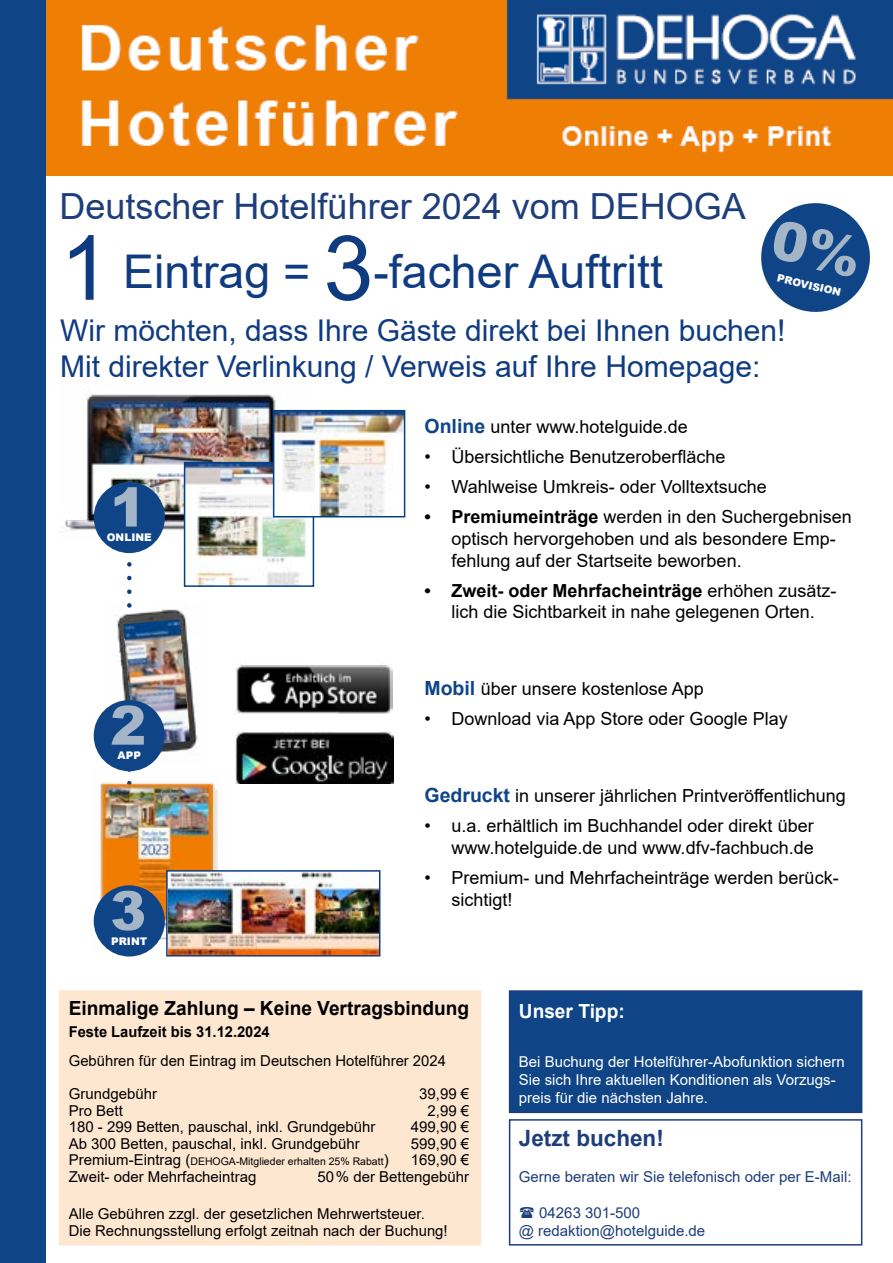
<style>
.page{position:relative;width:893px;height:1263px;background:#fff}
.page>*{position:absolute;margin:0;border:0;box-sizing:border-box;transform-origin:0 0}
.t1{font:900 54px "Arial";color:#a3b5c7}
.t2{font:46.5px "Arial";color:#0f3b80}
.t3{font:36px "Arial";color:#1d3e7b}
.t4{font:30px/36px "Arial";color:#0f3b80}
.t5{font:700 22.5px "Arial";color:#1d3e7b}
.t6{font:700 19.5px "Arial";color:#000}
.t7{font:700 19.5px "Arial";color:#fff}
.t8{font:18px/21.6px "Arial";color:#000}
.t9{font:15px/16.5px "Arial";color:#000}
.t10{font:15px/18px "Arial";color:#fff}
.t11{font:15px/18px "Arial";color:#1d3e7b}
.t12{font:700 15px "Arial";color:#000}
.t13{font:10.5px "Arial";color:#000}
.t14{font:900 10.5px "Arial";color:#fff}
.s1{font-size:90px}
.s2{font-weight:700;font-size:19.5px;color:#0f4586}
.s3{font-weight:700}
.s4{font-size:15px}
</style>
<div class="page">
<div style="left:60px;top:991px;width:420px;height:254px;background:#fee7d1"></div>
<div style="left:59px;top:990px;width:422px;height:255px;border:2px solid #fee7d1"></div>
<div style="left:509px;top:1119px;width:353px;height:126px;border:2px solid #1d3e7b"></div>
<div style="left:510px;top:991px;width:352px;height:121px;background:#0f4586"></div>
<div style="left:509px;top:990px;width:353px;height:123px;border:2px solid #1d3e7b"></div>
<svg style="left:127px;top:553px;width:5px;height:41px"></svg>
<img style="left:235px;top:663px;width:158px;height:50px">
<img style="left:236px;top:732px;width:157px;height:51px">
<img style="left:65px;top:394px;width:241px;height:146px">
<div style="left:94px;top:482px;width:71px;height:71px;background:#0f4586;border-radius:50%"></div>
<img style="left:105px;top:603px;width:93px;height:162px">
<img style="left:123px;top:619px;width:67px;height:127px">
<div style="left:94px;top:700px;width:71px;height:71px;background:#0f4586;border-radius:50%"></div>
<img style="left:93px;top:768px;width:125px;height:184px">
<img style="left:169px;top:873px;width:208px;height:80px">
<div style="left:166px;top:870px;width:214px;height:86px;border:2px solid #0f3b80"></div>
<div style="left:94px;top:885px;width:71px;height:71px;background:#0f4586;border-radius:50%"></div>
<img style="left:187px;top:465px;width:124px;height:119px">
<div style="left:184px;top:462px;width:130px;height:125px;border:2px solid #004289"></div>
<img style="left:276px;top:413px;width:126px;height:101px">
<div style="left:273px;top:410px;width:132px;height:107px;border:2px solid #004289"></div>
<img style="left:45px;top:0;width:847px;height:175px">
<div style="left:0;top:0;width:45px;height:1263px;background:#0f4586"></div>
<svg style="left:761px;top:203px;width:109px;height:109px"></svg>
<h3 class="t3" style="left:60px;top:181px;width:688px">Deutscher Hotelführer 2024 vom DEHOGA</h3>
<h2 class="t2" style="left:60px;top:239px;width:604px"><span class="s1">1</span> Eintrag = <span class="s1">3</span>-facher Auftritt</h2>
<h3 class="t4" style="left:60px;top:312px;width:727px">Wir möchten, dass Ihre Gäste direkt bei Ihnen buchen!<br>Mit direkter Verlinkung / Verweis auf Ihre Homepage:</h3>
<p class="t14" style="left:779px;top:270px;width:67px;rotate:13deg">PROVISION</p>
<h1 class="t1" style="left:110px;top:468px;width:38px">1</h1>
<p class="t14" style="left:107px;top:530px;width:46px">ONLINE</p>
<h1 class="t1" style="left:110px;top:686px;width:38px">2</h1>
<p class="t14" style="left:118px;top:748px;width:25px">APP</p>
<h1 class="t1" style="left:110px;top:871px;width:38px">3</h1>
<p class="t14" style="left:111px;top:933px;width:38px">PRINT</p>
<p class="t8" style="left:424px;top:416px;width:265px"><span class="s2">Online</span> unter www.hotelguide.de</p>
<p class="t8" style="left:424px;top:446px;width:303px">• Übersichtliche Benutzeroberfläche</p>
<p class="t8" style="left:424px;top:476px;width:344px">• Wahlweise Umkreis- oder Volltextsuche</p>
<p class="t8" style="left:451px;top:506px;width:402px;text-indent:-27px"><span class="s3">• Premiumeinträge</span> werden in den Suchergebnisen optisch hervorgehoben und als besondere Emp&shy;fehlung auf der Startseite beworben.</p>
<p class="t8" style="left:424px;top:579px;width:414px;text-align:center"><span class="s3">• Zweit- oder Mehrfacheinträge</span> erhöhen zusätz&shy;lich die Sichtbarkeit in nahe gelegenen Orten.</p>
<p class="t8" style="left:424px;top:678px;width:281px"><span class="s2">Mobil</span> über unsere kostenlose App</p>
<p class="t8" style="left:424px;top:708px;width:365px">• Download via App Store oder Google Play</p>
<p class="t8" style="left:424px;top:785px;width:423px"><span class="s2">Gedruckt</span> in unserer jährlichen Printveröffentlichung</p>
<p class="t8" style="left:424px;top:815px;width:391px;text-align:right">• u.a. erhältlich im Buchhandel oder direkt über www.hotelguide.de und www.dfv-fachbuch.de</p>
<p class="t8" style="left:451px;top:867px;width:389px;text-indent:-27px">• Premium- und Mehrfacheinträge werden berück&shy;sichtigt!</p>
<p class="t6" style="left:69px;top:994px;width:402px">Einmalige Zahlung – Keine Vertragsbindung</p>
<p class="t12" style="left:69px;top:1021px;width:202px">Feste Laufzeit bis 31.12.2024</p>
<p class="t9" style="left:69px;top:1053px;width:379px">Gebühren für den Eintrag im Deutschen Hotelführer 2024</p>
<p class="t9" style="left:69px;top:1086px;width:90px">Grundgebühr</p>
<p class="t9" style="left:419px;top:1086px;width:52px">39,99 €</p>
<p class="t9" style="left:69px;top:1102px;width:56px">Pro Bett</p>
<p class="t9" style="left:428px;top:1102px;width:43px">2,99 €</p>
<p class="t9" style="left:69px;top:1119px;width:308px">180 - 299 Betten, pauschal, inkl. Grundgebühr</p>
<p class="t9" style="left:411px;top:1119px;width:60px">499,90 €</p>
<p class="t9" style="left:69px;top:1135px;width:292px">Ab 300 Betten, pauschal, inkl. Grundgebühr</p>
<p class="t9" style="left:411px;top:1135px;width:60px">599,90 €</p>
<p class="t13" style="left:69px;top:1154px;width:321px"><span class="s4">Premium-Eintrag (</span>DEHOGA-Mitglieder erhalten 25% Rabatt<span class="s4">)</span></p>
<p class="t9" style="left:411px;top:1152px;width:60px">169,90 €</p>
<p class="t9" style="left:69px;top:1168px;width:189px">Zweit- oder Mehrfacheintrag</p>
<p class="t9" style="left:317px;top:1168px;width:153px">50% der Bettengebühr</p>
<p class="t9" style="left:69px;top:1205px;width:380px">Alle Gebühren zzgl. der gesetzlichen Mehrwertsteuer.<br>Die Rechnungsstellung erfolgt zeitnah nach der Buchung!</p>
<p class="t7" style="left:519px;top:998px;width:107px">Unser Tipp:</p>
<p class="t10" style="left:519px;top:1053px;width:327px">Bei Buchung der Hotelführer-Abofunktion sichern<br>Sie sich Ihre aktuellen Konditionen als Vorzugs&shy;preis für die nächsten Jahre.</p>
<p class="t5" style="left:519px;top:1122px;width:147px">Jetzt buchen!</p>
<p class="t11" style="left:519px;top:1167px;width:334px">Gerne beraten wir Sie telefonisch oder per E-Mail:</p>
<p class="t11" style="left:519px;top:1203px;width:188px;text-indent:20px">04263 301-500<br>@ redaktion@hotelguide.de</p>
</div>
